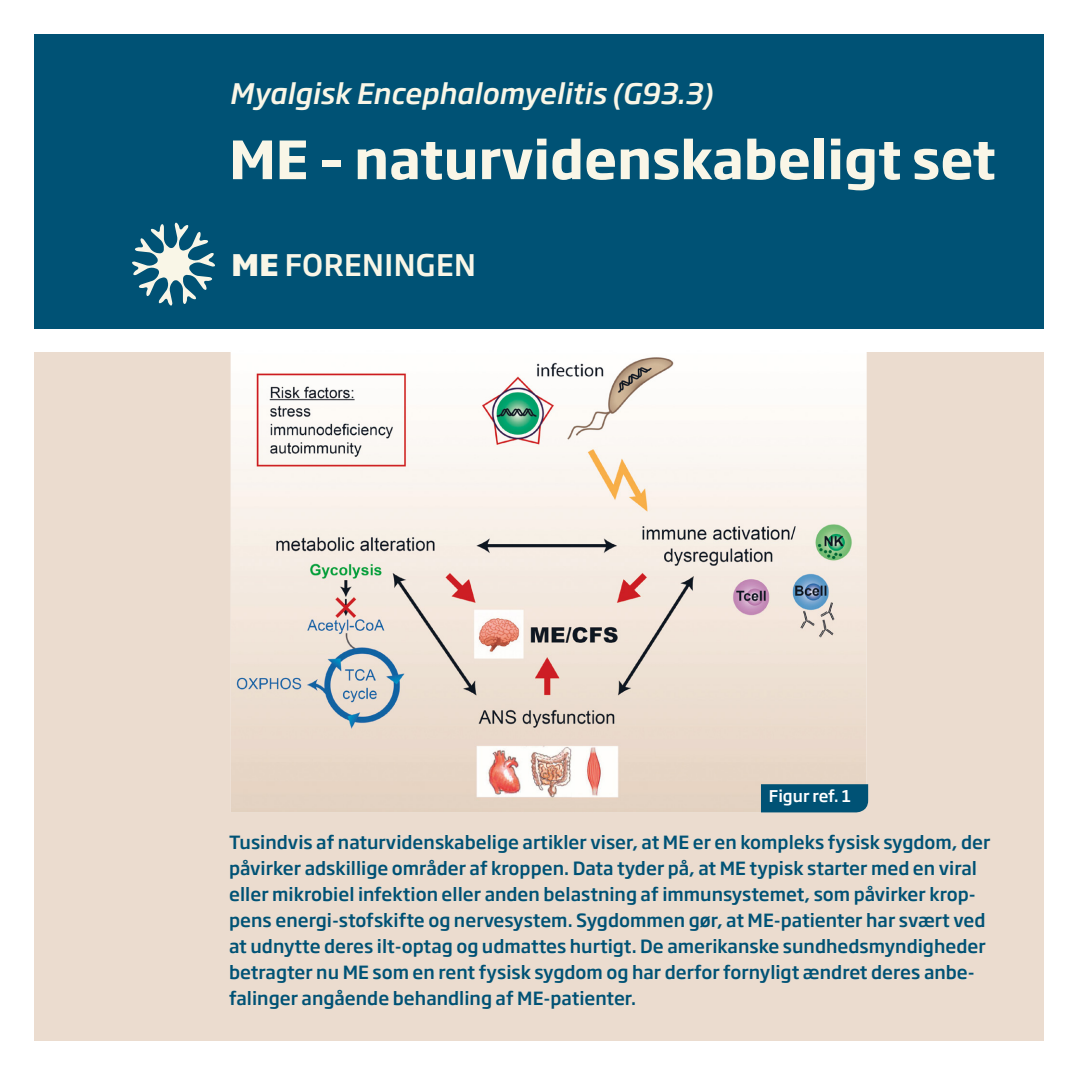
<style>
.page{position:relative;width:1078px;height:1078px;background:#fff}
.page>*{position:absolute;margin:0;border:0;box-sizing:border-box;transform-origin:0 0}
.t1{font:700 52px "Soho Gothic Pro";color:#f9f6e7}
.t2{font:500 29.4px "Soho Gothic Pro";letter-spacing:.015em;color:#f9f6e7}
.t3{font:italic 500 28px "Soho Gothic Pro";color:#f9f6e7}
.t4{font:500 18px/26px "Soho Gothic Pro";color:#005275}
.t5{font:500 16px "Soho Gothic Pro";color:#fff}
.s1{font-weight:800}
</style>
<div class="page">
<div style="left:34px;top:34px;width:1009px;height:295px;background:#005275"></div>
<div style="left:34px;top:352px;width:1009px;height:688px;background:#ebdccf"></div>
<img style="left:231px;top:352px;width:635px;height:460px">
<svg style="left:132px;top:222px;width:83px;height:84px"></svg>
<div style="left:760px;top:784px;width:107px;height:28px;background:#005275"></div>
<h3 class="t3" style="left:229px;top:72px;width:485px">Myalgisk Encephalomyelitis (G93.3)</h3>
<h1 class="t1" style="left:229px;top:118px;width:768px">ME – naturvidenskabeligt set</h1>
<h2 class="t2" style="left:231px;top:242px;width:246px"><span class="s1">ME</span> FORENINGEN</h2>
<p class="t5" style="left:768px;top:783px;width:84px">Figur ref. 1</p>
<p class="t4" style="left:229px;top:828px;width:762px">Tusindvis af naturvidenskabelige artikler viser, at ME er en kompleks fysisk sygdom, der påvirker adskillige områder af kroppen. Data tyder på, at ME typisk starter med en viral eller mikrobiel infektion eller anden belastning af immunsystemet, som påvirker krop&shy;pens energi-stofskifte og nervesystem. Sygdommen gør, at ME-patienter har svært ved at udnytte deres ilt-optag og udmattes hurtigt. De amerikanske sundhedsmyndigheder betragter nu ME som en rent fysisk sygdom og har derfor fornyligt ændret deres anbe&shy;falinger angående behandling af ME-patienter.</p>
</div>
